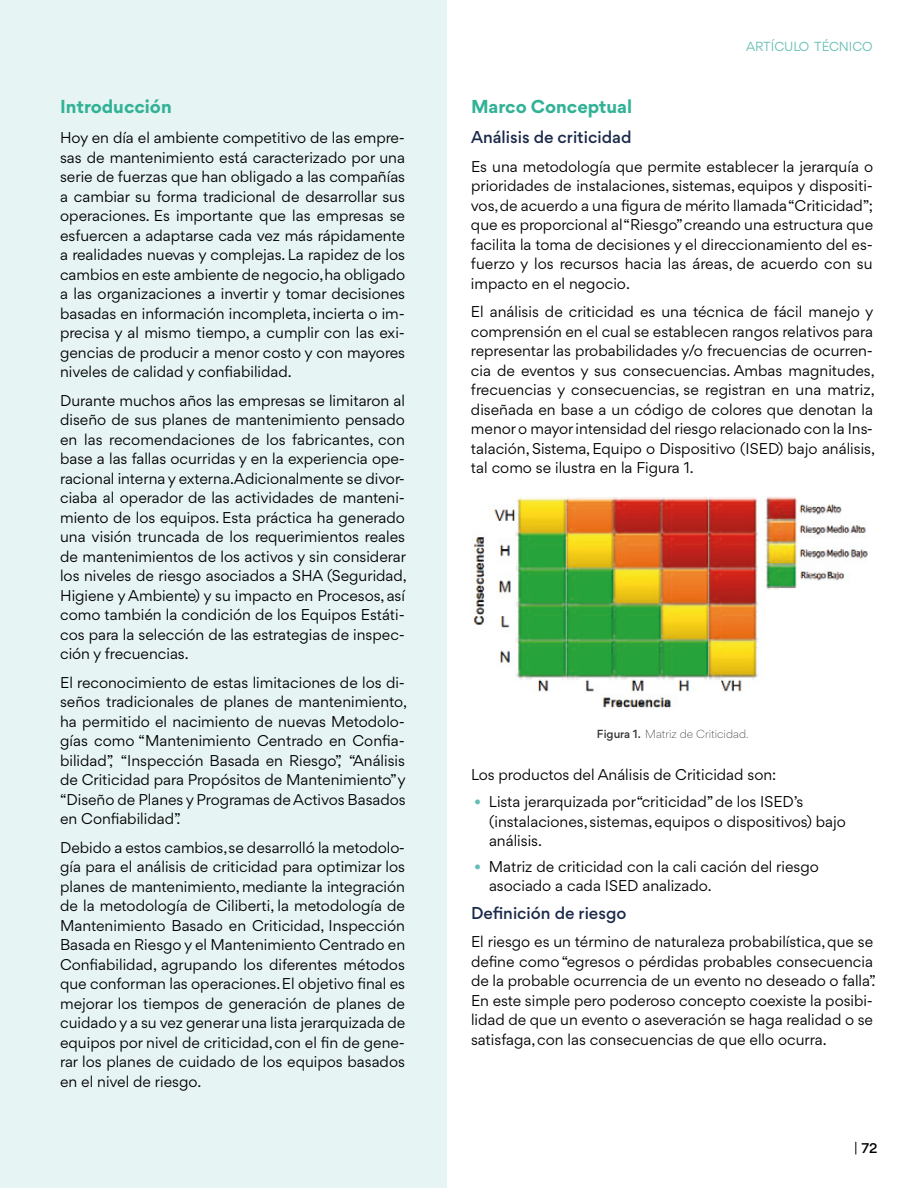
<style>
.page{position:relative;width:918px;height:1188px;background:#fff}
.page>*{position:absolute;margin:0;border:0;box-sizing:border-box;transform-origin:0 0}
.t1{font:700 18px "Gordita";color:#31b296}
.t2{font:500 16.5px "Gordita";color:#1c2a4a}
.t3{font:15px/19.5px "Gordita";color:#000}
.t4{font:500 13.5px "Gordita";color:#000}
.t5{font:12.6px "Gordita";color:#64bfb4}
.t6{font:300 11.25px "Gordita";color:#333}
.s1{font-weight:500}
.s2{color:#64bfb4}
.s3{font-weight:400}
</style>
<div class="page">
<div style="left:0;top:0;width:446px;height:1188px;background:#e7f4f4"></div>
<img style="left:471px;top:496px;width:397px;height:212px">
<p class="t1" style="left:60px;top:93px;width:113px">Introducción</p>
<p class="t3" style="left:60px;top:128px;width:347px;text-align:justify">Hoy en día el ambiente competitivo de las empre&shy;sas de mantenimiento está caracterizado por una serie de fuerzas que han obligado a las compañías a cambiar su forma tradicional de desarrollar sus operaciones. Es importante que las empresas se esfuercen a adaptarse cada vez más rápidamente a realidades nuevas y complejas. La rapidez de los cambios en este ambiente de negocio,ha obligado a las organizaciones a invertir y tomar decisiones basadas en información incompleta, incierta o im&shy;precisa y al mismo tiempo, a cumplir con las exi&shy;gencias de producir a menor costo y con mayores niveles de calidad y confiabilidad.</p>
<p class="t3" style="left:60px;top:390px;width:348px">Durante muchos años las empresas se limitaron al diseño de sus planes de mantenimiento pensado en las recomendaciones de los fabricantes, con base a las fallas ocurridas y en la experiencia ope&shy;racional interna y externa.Adicionalmente se divor&shy;ciaba al operador de las actividades de manteni&shy;miento de los equipos. Esta práctica ha generado una visión truncada de los requerimientos reales de mantenimientos de los activos y sin considerar los niveles de riesgo asociados a SHA (Seguridad, Higiene y Ambiente) y su impacto en Procesos, así como también la condición de los Equipos Estáti&shy;cos para la selección de las estrategias de inspec&shy;ción y frecuencias.</p>
<p class="t3" style="left:60px;top:672px;width:349px">El reconocimiento de estas limitaciones de los di&shy;seños tradicionales de planes de mantenimiento, ha permitido el nacimiento de nuevas Metodolo&shy;gías como “Mantenimiento Centrado en Confia&shy;bilidad”, “Inspección Basada en Riesgo”, “Análisis de Criticidad para Propósitos de Mantenimiento”y “Diseño de Planes y Programas deActivos Basados en Confiabilidad”.</p>
<p class="t3" style="left:60px;top:837px;width:347px;text-align:justify">Debido a estos cambios,se desarrolló la metodolo&shy;gía para el análisis de criticidad para optimizar los planes de mantenimiento,mediante la integración de la metodología de Ciliberti, la metodología de Mantenimiento Basado en Criticidad, Inspección Basada en Riesgo y el Mantenimiento Centrado en Confiabilidad, agrupando los diferentes métodos que conforman las operaciones.El objetivo final es mejorar los tiempos de generación de planes de cuidado y a su vez generaruna lista jerarquizada de equipos por nivel de criticidad,con el fin de gene&shy;rar los planes de cuidado de los equipos basados en el nivel de riesgo.</p>
<p class="t5" style="left:746px;top:38px;width:128px">ARTÍCULO TÉCNICO</p>
<p class="t1" style="left:471px;top:93px;width:163px">Marco Conceptual</p>
<p class="t2" style="left:471px;top:126px;width:162px">Análisis de criticidad</p>
<p class="t3" style="left:471px;top:157px;width:404px;text-align:justify">Es una metodología que permite establecer la jerarquía o prioridades de instalaciones, sistemas, equipos y dispositi&shy;vos,de acuerdo a una figura de mérito llamada“Criticidad”; que es proporcional al“Riesgo”creando una estructura que facilita la toma de decisiones y el direccionamiento del es&shy;fuerzo y los recursos hacia las áreas, de acuerdo con su impacto en el negocio.</p>
<p class="t3" style="left:471px;top:302px;width:406px">El análisis de criticidad es una técnica de fácil manejo y comprensión en el cual se establecen rangos relativos para representar las probabilidades y/o frecuencias de ocurren&shy;cia de eventos y sus consecuencias. Ambas magnitudes, frecuencias y consecuencias, se registran en una matriz, diseñada en base a un código de colores que denotan la menoro mayorintensidad del riesgo relacionado con la Ins&shy;talación, Sistema,Equipo o Dispositivo (ISED) bajo análisis, tal como se ilustra en la Figura 1.</p>
<p class="t6" style="left:597px;top:726px;width:153px"><span class="s1">Figura 1.</span> Matriz de Criticidad.</p>
<p class="t3" style="left:471px;top:765px;width:307px">Los productos del Análisis de Criticidad son:</p>
<p class="t3" style="left:489px;top:792px;width:358px;text-indent:-15px"><span class="s2">•</span> Lista jerarquizada por“criticidad” de los ISED’s (instalaciones, sistemas, equipos o dispositivos) bajo análisis.</p>
<p class="t3" style="left:489px;top:856px;width:331px;text-indent:-15px"><span class="s2">•</span> Matriz de criticidad con la cali cación del riesgo asociado a cada ISED analizado.</p>
<p class="t2" style="left:471px;top:901px;width:157px">Definición de riesgo</p>
<p class="t3" style="left:471px;top:932px;width:406px">El riesgo es un término de naturaleza probabilística,que se define como “egresos o pérdidas probables consecuencia de la probable ocurrencia de un evento no deseado o falla”.<br>En este simple pero poderoso concepto coexiste la posibi&shy;lidad de que un evento o aseveración se haga realidad o se satisfaga, con las consecuencias de que ello ocurra.</p>
<p class="t4" style="left:854px;top:1139px;width:25px"><span class="s3">|</span> 72</p>
</div>
